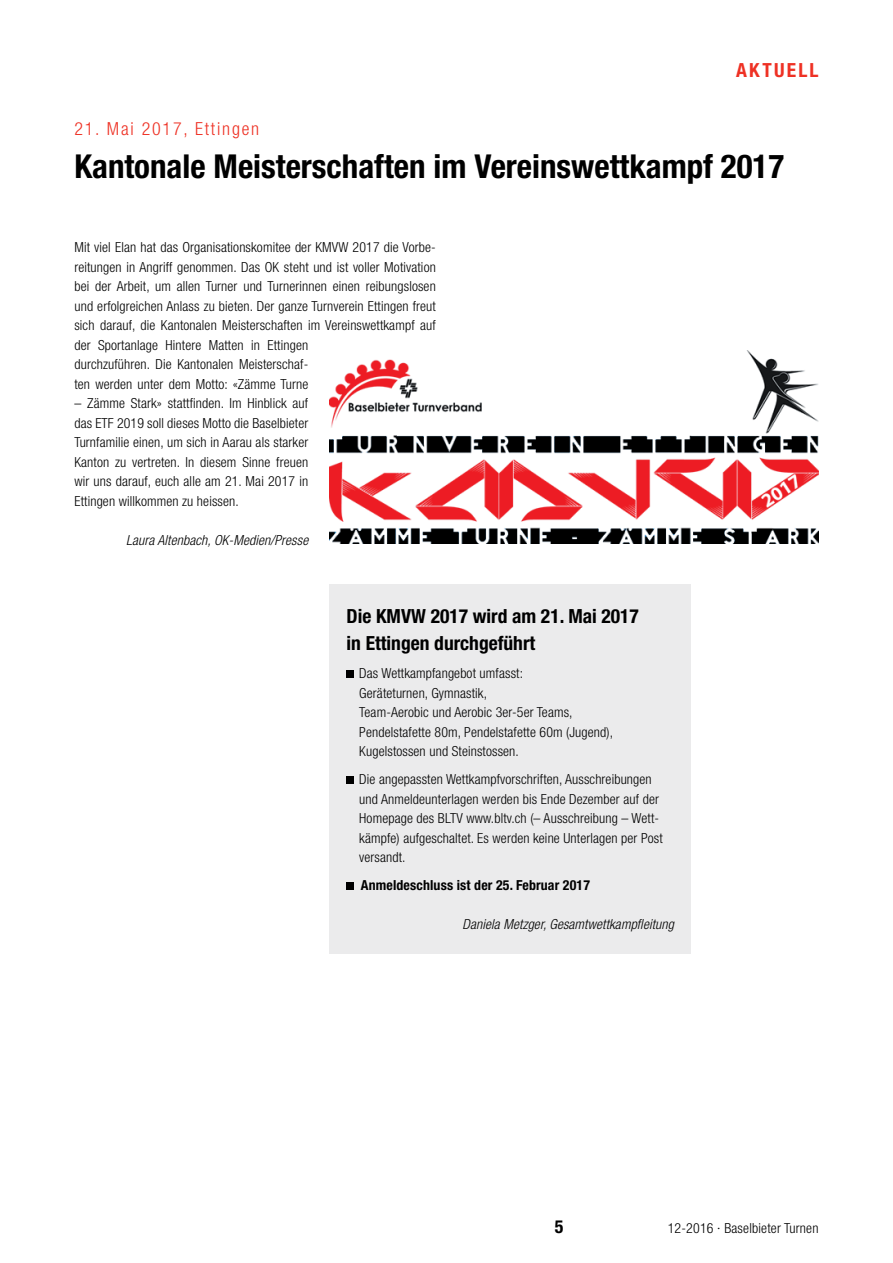
<style>
.page{position:relative;width:893px;height:1263px;background:#fff}
.page>*{position:absolute;margin:0;border:0;box-sizing:border-box;transform-origin:0 0}
.t1{font:700 condensed 33px "Helvetica Neue LT Std";color:#000}
.t2{font:700 condensed 19.5px/27px "Helvetica Neue LT Std";color:#000}
.t3{font:700 condensed 19.5px "Helvetica Neue LT Std";letter-spacing:.115em;color:#ee3124}
.t4{font:300 condensed 18px "Helvetica Neue LT Std";letter-spacing:.1em;color:#ee3124}
.t5{font:700 condensed 18px "Helvetica Neue LT Std";color:#000}
.t6{font:300 condensed 13.8px/19.5px "Helvetica Neue LT Std";letter-spacing:.01em;color:#000}
.t7{font:italic 300 condensed 13.8px "Helvetica Neue LT Std";letter-spacing:.01em;color:#000}
.t8{font:700 condensed 13.8px "Helvetica Neue LT Std";letter-spacing:.01em;color:#000}
</style>
<div class="page">
<img style="left:330px;top:350px;width:489px;height:194px">
<div style="left:330px;top:584px;width:361px;height:370px;background:#ebebec"></div>
<div style="left:347px;top:670px;width:7px;height:8px;background:#000"></div>
<div style="left:347px;top:776px;width:7px;height:8px;background:#000"></div>
<div style="left:347px;top:882px;width:7px;height:8px;background:#000"></div>
<h2 class="t3" style="left:736px;top:58px;width:84px">aktuell</h2>
<h3 class="t4" style="left:74px;top:118px;width:186px">21. Mai 2017, Ettingen</h3>
<h1 class="t1" style="left:74px;top:147px;width:711px">Kantonale Meisterschaften im Vereinswettkampf 2017</h1>
<p class="t6" style="left:74px;top:237px;width:363px">Mit viel Elan hat das Organisationskomitee der KMVW 2017 die Vorbe&shy;reitungen in Angriff genommen. Das OK steht und ist voller Motivation bei der Arbeit, um allen Turner und Turnerinnen einen reibungslosen und erfolgreichen Anlass zu bieten. Der ganze Turnverein Ettingen freut sich darauf, die Kantonalen Meisterschaften im Vereinswettkampf auf der Sportanlage Hintere Matten in Ettingen<br>durchzuführen. Die Kantonalen Meisterschaf-<br>ten werden unter dem Motto: «Zämme Turne</p>
<p class="t6" style="left:74px;top:393px;width:235px;text-align:justify">– Zämme Stark» stattfinden. Im Hinblick auf das ETF 2019 soll dieses Motto die Baselbieter Turnfamilie einen, um sich in Aarau als starker Kanton zu vertreten. In diesem Sinne freuen wir uns darauf, euch alle am 21. Mai 2017 in Ettingen willkommen zu heissen.</p>
<p class="t7" style="left:126px;top:532px;width:184px">Laura Altenbach, OK-Medien/Presse</p>
<h2 class="t2" style="left:347px;top:602px;width:294px">Die KMVW 2017 wird am 21. Mai 2017 in Ettingen durchgeführt</h2>
<p class="t6" style="left:359px;top:663px;width:255px">Das Wettkampfangebot umfasst:<br>Geräteturnen, Gymnastik,<br>Team-Aerobic und Aerobic 3er-5er Teams, Pendelstafette 80m, Pendelstafette 60m (Jugend), Kugelstossen und Steinstossen.</p>
<p class="t6" style="left:359px;top:769px;width:305px">Die angepassten Wettkampfvorschriften, Ausschreibungen und Anmeldeunterlagen werden bis Ende Dezember auf der Homepage des BLTV www.bltv.ch (– Ausschreibung – Wett&shy;kämpfe) aufgeschaltet. Es werden keine Unterlagen per Post versandt.</p>
<p class="t8" style="left:361px;top:877px;width:231px">Anmeldeschluss ist der 25. Februar 2017</p>
<p class="t7" style="left:463px;top:916px;width:213px">Daniela Metzger, Gesamtwettkampfleitung</p>
<h3 class="t5" style="left:555px;top:1216px;width:10px">5</h3>
<p class="t6" style="left:668px;top:1218px;width:152px">12-2016 · Baselbieter Turnen</p>
</div>
